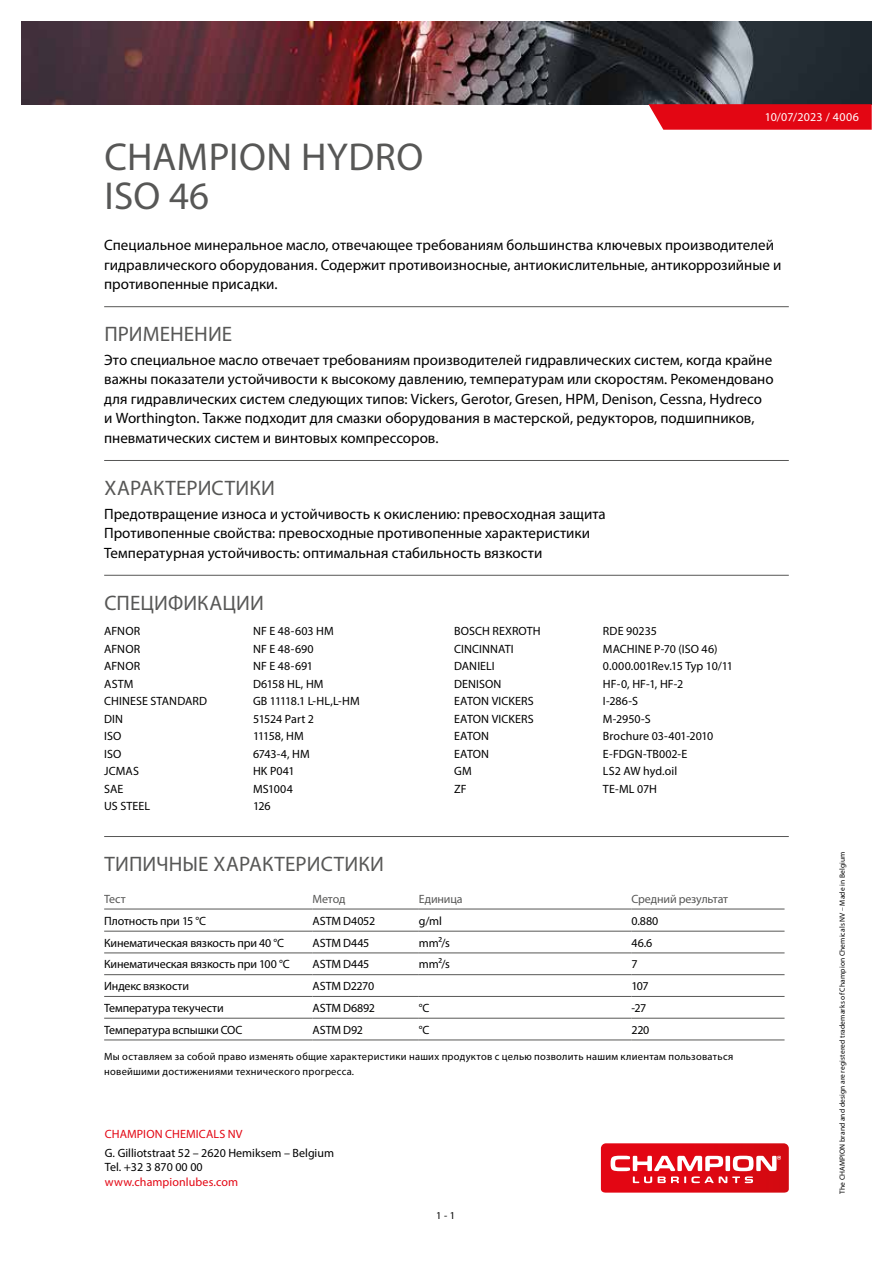
<style>
.page{position:relative;width:893px;height:1263px;background:#fff}
.page>*{position:absolute;margin:0;border:0;box-sizing:border-box;transform-origin:0 0}
.t1{font:39px/39px "Myriad Pro";letter-spacing:.01em;color:#575756}
.t2{font:21px "Myriad Pro";letter-spacing:.005em;color:#575756}
.t3{font:15px/19.5px "Myriad Pro";color:#000}
.t4{font:12px/14.4px "Myriad Pro";color:#000}
.t5{font:12px "Myriad Pro";letter-spacing:.01em;color:#e30613}
.t6{font:12px "Myriad Pro";letter-spacing:-.015em;color:#575756}
.t7{font:12px "Myriad Pro";letter-spacing:-.04em;color:#000}
.t8{font:12px "Myriad Pro";letter-spacing:.02em;color:#fff}
.t9{font:10.5px/15px "Myriad Pro";letter-spacing:.025em;color:#000}
.t10{font:7.5px "Myriad Pro";letter-spacing:.02em;color:#000}
</style>
<div class="page">
<svg style="left:601px;top:1143px;width:188px;height:49px;background:#e43740"></svg>
<img style="left:21px;top:21px;width:851px;height:83px">
<svg style="left:648px;top:104px;width:224px;height:26px;background:#e3121e"></svg>
<hr style="left:104px;top:306px;width:685px;height:1px;background:#575756">
<hr style="left:104px;top:460px;width:685px;height:1px;background:#575756">
<hr style="left:104px;top:575px;width:685px;height:1px;background:#575756">
<hr style="left:104px;top:836px;width:685px;height:1px;background:#575756">
<hr style="left:104px;top:909px;width:209px;height:1px;background:#575756">
<hr style="left:313px;top:909px;width:106px;height:1px;background:#575756">
<hr style="left:419px;top:909px;width:212px;height:1px;background:#575756">
<hr style="left:631px;top:909px;width:153px;height:1px;background:#575756">
<hr style="left:104px;top:931px;width:209px;height:1px;background:#575756">
<hr style="left:313px;top:931px;width:106px;height:1px;background:#575756">
<hr style="left:419px;top:931px;width:212px;height:1px;background:#575756">
<hr style="left:631px;top:931px;width:153px;height:1px;background:#575756">
<hr style="left:104px;top:952px;width:209px;height:1px;background:#575756">
<hr style="left:313px;top:952px;width:106px;height:1px;background:#575756">
<hr style="left:419px;top:952px;width:212px;height:1px;background:#575756">
<hr style="left:631px;top:952px;width:153px;height:1px;background:#575756">
<hr style="left:104px;top:974px;width:209px;height:1px;background:#575756">
<hr style="left:313px;top:974px;width:106px;height:1px;background:#575756">
<hr style="left:419px;top:974px;width:212px;height:1px;background:#575756">
<hr style="left:631px;top:974px;width:153px;height:1px;background:#575756">
<hr style="left:104px;top:996px;width:209px;height:1px;background:#575756">
<hr style="left:313px;top:996px;width:106px;height:1px;background:#575756">
<hr style="left:419px;top:996px;width:212px;height:1px;background:#575756">
<hr style="left:631px;top:996px;width:153px;height:1px;background:#575756">
<hr style="left:104px;top:1018px;width:209px;height:1px;background:#575756">
<hr style="left:313px;top:1018px;width:106px;height:1px;background:#575756">
<hr style="left:419px;top:1018px;width:212px;height:1px;background:#575756">
<hr style="left:631px;top:1018px;width:153px;height:1px;background:#575756">
<hr style="left:104px;top:1039px;width:209px;height:1px;background:#575756">
<hr style="left:313px;top:1039px;width:106px;height:1px;background:#575756">
<hr style="left:419px;top:1039px;width:212px;height:1px;background:#575756">
<hr style="left:631px;top:1039px;width:153px;height:1px;background:#575756">
<p class="t8" style="left:765px;top:110px;width:96px">10/07/2023 / 4006</p>
<h1 class="t1" style="left:105px;top:137px;width:320px">CHAMPION HYDRO<br>ISO 46</h1>
<p class="t3" style="left:104px;top:235px;width:679px">Специальное минеральное масло, отвечающее требованиям большинства ключевых производителей гидравлического оборудования. Содержит противоизносные, антиокислительные, антикоррозийные и противопенные присадки.</p>
<h2 class="t2" style="left:104px;top:321px;width:129px">ПРИМЕНЕНИЕ</h2>
<p class="t3" style="left:104px;top:350px;width:671px">Это специальное масло отвечает требованиям производителей гидравлических систем, когда крайне важны показатели устойчивости к высокому давлению, температурам или скоростям. Рекомендовано для гидравлических систем следующих типов: Vickers, Gerotor, Gresen, HPM, Denison, Cessna, Hydreco и Worthington. Также подходит для смазки оборудования в мастерской, редукторов, подшипников, пневматических систем и винтовых компрессоров.</p>
<h2 class="t2" style="left:104px;top:475px;width:172px">ХАРАКТЕРИСТИКИ</h2>
<p class="t3" style="left:104px;top:504px;width:503px">Предотвращение износа и устойчивость к окислению: превосходная защита<br>Противопенные свойства: превосходные противопенные характеристики<br>Температурная устойчивость: оптимальная стабильность вязкости</p>
<h2 class="t2" style="left:104px;top:590px;width:161px">СПЕЦИФИКАЦИИ</h2>
<p class="t4" style="left:104px;top:624px;width:38px">AFNOR</p>
<p class="t4" style="left:253px;top:624px;width:82px">NF E 48-603 HM</p>
<p class="t4" style="left:104px;top:641px;width:38px">AFNOR</p>
<p class="t4" style="left:253px;top:641px;width:62px">NF E 48-690</p>
<p class="t4" style="left:104px;top:659px;width:38px">AFNOR</p>
<p class="t4" style="left:253px;top:659px;width:62px">NF E 48-691</p>
<p class="t4" style="left:104px;top:676px;width:31px">ASTM</p>
<p class="t4" style="left:253px;top:676px;width:72px">D6158 HL, HM</p>
<p class="t4" style="left:104px;top:694px;width:104px">CHINESE STANDARD</p>
<p class="t7" style="left:253px;top:694px;width:108px">GB 11118.1 L-HL,L-HM</p>
<p class="t4" style="left:104px;top:711px;width:21px">DIN</p>
<p class="t4" style="left:253px;top:711px;width:63px">51524 Part 2</p>
<p class="t4" style="left:104px;top:729px;width:19px">ISO</p>
<p class="t4" style="left:253px;top:729px;width:52px">11158, HM</p>
<p class="t4" style="left:104px;top:746px;width:19px">ISO</p>
<p class="t4" style="left:253px;top:746px;width:58px">6743-4, HM</p>
<p class="t4" style="left:104px;top:764px;width:36px">JCMAS</p>
<p class="t4" style="left:253px;top:764px;width:43px">HK P041</p>
<p class="t4" style="left:104px;top:781px;width:21px">SAE</p>
<p class="t4" style="left:253px;top:781px;width:41px">MS1004</p>
<p class="t4" style="left:104px;top:799px;width:47px">US STEEL</p>
<p class="t4" style="left:253px;top:799px;width:19px">126</p>
<p class="t4" style="left:454px;top:624px;width:88px">BOSCH REXROTH</p>
<p class="t4" style="left:603px;top:624px;width:55px">RDE 90235</p>
<p class="t4" style="left:454px;top:641px;width:61px">CINCINNATI</p>
<p class="t4" style="left:603px;top:641px;width:116px">MACHINE P-70 (ISO 46)</p>
<p class="t4" style="left:454px;top:659px;width:42px">DANIELI</p>
<p class="t4" style="left:603px;top:659px;width:131px">0.000.001Rev.15 Typ 10/11</p>
<p class="t4" style="left:454px;top:676px;width:49px">DENISON</p>
<p class="t4" style="left:603px;top:676px;width:82px">HF-0, HF-1, HF-2</p>
<p class="t4" style="left:454px;top:694px;width:81px">EATON VICKERS</p>
<p class="t4" style="left:603px;top:694px;width:37px">I-286-S</p>
<p class="t4" style="left:454px;top:711px;width:81px">EATON VICKERS</p>
<p class="t4" style="left:603px;top:711px;width:49px">M-2950-S</p>
<p class="t4" style="left:454px;top:729px;width:37px">EATON</p>
<p class="t4" style="left:603px;top:729px;width:112px">Brochure 03-401-2010</p>
<p class="t4" style="left:454px;top:746px;width:37px">EATON</p>
<p class="t4" style="left:603px;top:746px;width:86px">E-FDGN-TB002-E</p>
<p class="t4" style="left:454px;top:764px;width:19px">GM</p>
<p class="t4" style="left:603px;top:764px;width:76px">LS2 AW hyd.oil</p>
<p class="t4" style="left:454px;top:781px;width:14px">ZF</p>
<p class="t4" style="left:603px;top:781px;width:55px">TE-ML 07H</p>
<h2 class="t2" style="left:104px;top:851px;width:281px">ТИПИЧНЫЕ ХАРАКТЕРИСТИКИ</h2>
<p class="t6" style="left:104px;top:891px;width:23px">Тест</p>
<p class="t6" style="left:313px;top:891px;width:34px">Метод</p>
<p class="t6" style="left:419px;top:891px;width:45px">Единица</p>
<p class="t6" style="left:631px;top:891px;width:98px">Средний результат</p>
<p class="t4" style="left:104px;top:913px;width:103px">Плотность при 15 °C</p>
<p class="t4" style="left:313px;top:913px;width:64px">ASTM D4052</p>
<p class="t4" style="left:419px;top:913px;width:25px">g/ml</p>
<p class="t4" style="left:631px;top:913px;width:28px">0.880</p>
<p class="t4" style="left:104px;top:935px;width:182px">Кинематическая вязкость при 40 °C</p>
<p class="t4" style="left:313px;top:935px;width:58px">ASTM D445</p>
<p class="t4" style="left:419px;top:935px;width:32px">mm²/s</p>
<p class="t4" style="left:631px;top:935px;width:22px">46.6</p>
<p class="t4" style="left:104px;top:957px;width:187px">Кинематическая вязкость при 100 °C</p>
<p class="t4" style="left:313px;top:957px;width:58px">ASTM D445</p>
<p class="t4" style="left:419px;top:957px;width:32px">mm²/s</p>
<p class="t4" style="left:631px;top:957px;width:8px">7</p>
<p class="t4" style="left:104px;top:979px;width:86px">Индекс вязкости</p>
<p class="t4" style="left:313px;top:979px;width:63px">ASTM D2270</p>
<p class="t4" style="left:631px;top:979px;width:19px">107</p>
<p class="t4" style="left:104px;top:1000px;width:121px">Температура текучести</p>
<p class="t4" style="left:313px;top:1000px;width:64px">ASTM D6892</p>
<p class="t4" style="left:419px;top:1000px;width:12px">°C</p>
<p class="t4" style="left:631px;top:1000px;width:16px">-27</p>
<p class="t4" style="left:104px;top:1022px;width:140px">Температура вспышки COC</p>
<p class="t4" style="left:313px;top:1022px;width:52px">ASTM D92</p>
<p class="t4" style="left:419px;top:1022px;width:12px">°C</p>
<p class="t4" style="left:631px;top:1022px;width:19px">220</p>
<p class="t9" style="left:104px;top:1048px;width:631px">Мы оставляем за собой право изменять общие характеристики наших продуктов с целью позволить нашим клиентам пользоваться новейшими достижениями технического прогресса.</p>
<p class="t5" style="left:105px;top:1126px;width:139px">CHAMPION CHEMICALS NV</p>
<p class="t4" style="left:105px;top:1145px;width:231px">G. Gilliotstraat 52 – 2620 Hemiksem – Belgium<br>Tel. +32 3 870 00 00</p>
<p class="t5" style="left:105px;top:1174px;width:135px">www.championlubes.com</p>
<p class="t9" style="left:436px;top:1208px;width:20px">1 - 1</p>
<p class="t10" style="left:838px;top:1194px;width:344px;rotate:-90deg">The CHAMPION brand and design are registered trademarks of Champion Chemicals NV – Made in Belgium</p>
</div>
